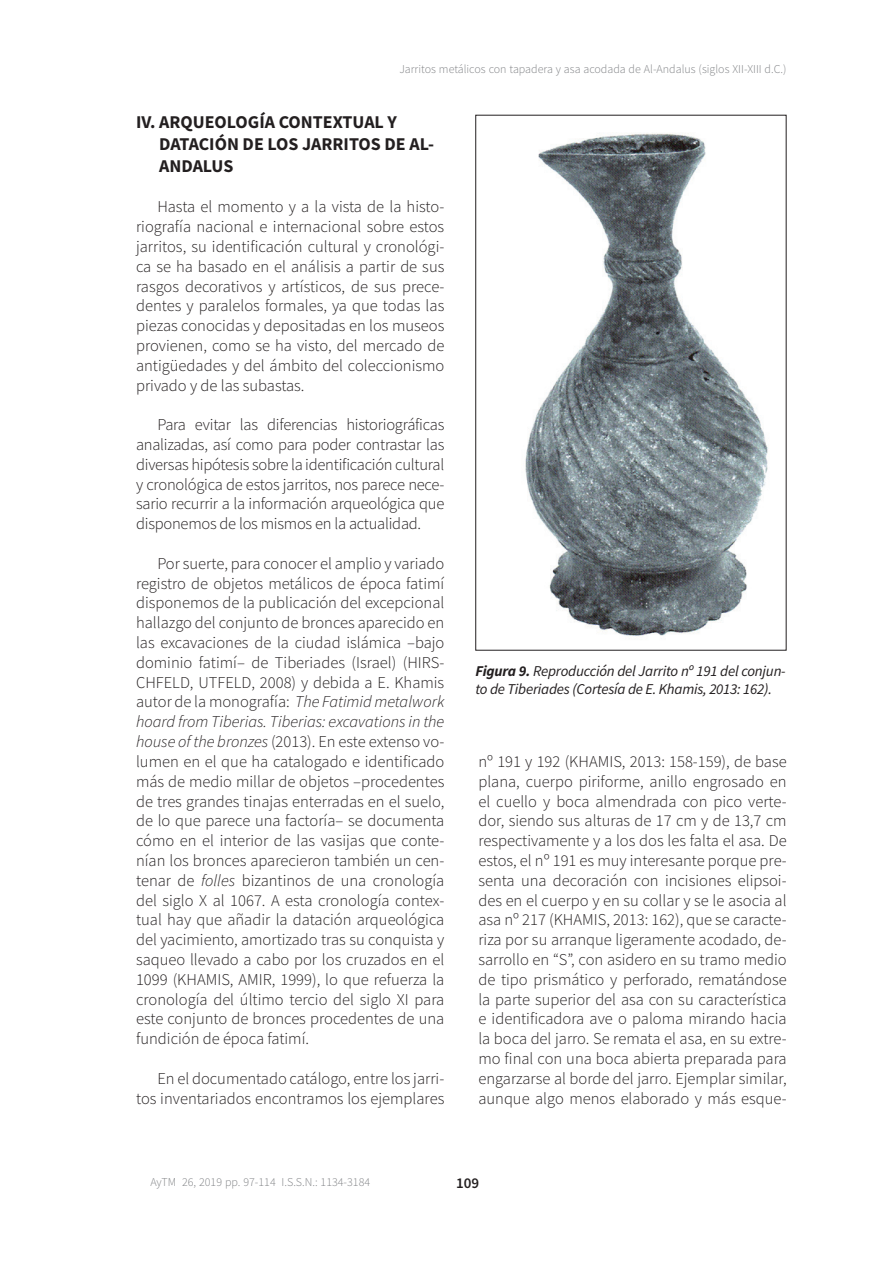
<style>
.page{position:relative;width:893px;height:1263px;background:#fff}
.page>*{position:absolute;margin:0;border:0;box-sizing:border-box;transform-origin:0 0}
._011_ladillo_1{font:700 18px/21.6px "Source Sans Pro";color:#231f20}
._02_texto_general{font:300 16.5px/19.8px "Source Sans Pro";color:#231f20;text-align:justify}
._081_pie_figura{font:italic 15px/18px "Source Sans Pro";letter-spacing:-.015em;color:#231f20}
.t1{font:600 15px "Source Sans Pro";color:#231f20}
.t2{font:300 12px "Source Sans Pro";color:#808285}
.s1{font-style:italic}
.s2{font-weight:700}
</style>
<div class="page">
<img style="left:525px;top:133px;width:243px;height:506px">
<div style="left:475px;top:115px;width:311px;height:536px;border:1px solid #231f20"></div>
<p class="t2" style="left:399px;top:61px;width:389px">Jarritos metálicos con tapadera y asa acodada de Al-Andalus (siglos XII-XIII d.C.)</p>
<p class="_011_ladillo_1" style="left:159px;top:111px;width:275px;text-indent:-23px">IV. ARQUEOLOGÍA CONTEXTUAL Y<br>DATACIÓN DE LOS JARRITOS DE AL-<br>ANDALUS</p>
<p class="_02_texto_general" style="left:136px;top:197px;width:310px;text-indent:21px">Hasta el momento y a la vista de la histo&shy;riografía nacional e internacional sobre estos jarritos, su identificación cultural y cronológi&shy;ca se ha basado en el análisis a partir de sus rasgos decorativos y artísticos, de sus prece&shy;dentes y paralelos formales, ya que todas las piezas conocidas y depositadas en los museos provienen, como se ha visto, del mercado de antigüedades y del ámbito del coleccionismo privado y de las subastas.</p>
<p class="_02_texto_general" style="left:136px;top:415px;width:310px;text-indent:21px">Para evitar las diferencias historiográficas analizadas, así como para poder contrastar las diversas hipótesis sobre la identificación cultural y cronológica de estos jarritos, nos parece nece&shy;sario recurrir a la información arqueológica que disponemos de los mismos en la actualidad.</p>
<p class="_02_texto_general" style="left:136px;top:553px;width:310px;text-indent:21px">Por suerte, para conocer el amplio y variado registro de objetos metálicos de época fatimí disponemos de la publicación del excepcional hallazgo del conjunto de bronces aparecido en las excavaciones de la ciudad islámica –bajo dominio fatimí– de Tiberiades (Israel) (HIRS-CHFELD, UTFELD, 2008) y debida a E. Khamis autor de la monografía: <span class="s1">The Fatimid metalwork hoard from Tiberias. Tiberias: excavations in the house of the bronzes</span> (2013). En este extenso vo&shy;lumen en el que ha catalogado e identificado más de medio millar de objetos –procedentes de tres grandes tinajas enterradas en el suelo, de lo que parece una factoría– se documenta cómo en el interior de las vasijas que conte&shy;nían los bronces aparecieron también un cen&shy;tenar de <span class="s1">folles</span> bizantinos de una cronología del siglo X al 1067. A esta cronología contex&shy;tual hay que añadir la datación arqueológica del yacimiento, amortizado tras su conquista y saqueo llevado a cabo por los cruzados en el 1099 (KHAMIS, AMIR, 1999), lo que refuerza la cronología del último tercio del siglo XI para este conjunto de bronces procedentes de una fundición de época fatimí.</p>
<p class="_02_texto_general" style="left:136px;top:1068px;width:310px;text-align:right">En el documentado catálogo, entre los jarri&shy;tos inventariados encontramos los ejemplares</p>
<p class="_081_pie_figura" style="left:475px;top:662px;width:312px"><span class="s2">Figura 9.</span> Reproducción del Jarrito nº 191 del conjun&shy;to de Tiberiades (Cortesía de E. Khamis, 2013: 162).</p>
<p class="_02_texto_general" style="left:478px;top:751px;width:310px">nº 191 y 192 (KHAMIS, 2013: 158-159), de base plana, cuerpo piriforme, anillo engrosado en el cuello y boca almendrada con pico verte&shy;dor, siendo sus alturas de 17 cm y de 13,7 cm respectivamente y a los dos les falta el asa. De estos, el nº 191 es muy interesante porque pre&shy;senta una decoración con incisiones elipsoi&shy;des en el cuerpo y en su collar y se le asocia al asa nº 217 (KHAMIS, 2013: 162), que se caracte&shy;riza por su arranque ligeramente acodado, de&shy;sarrollo en “S”, con asidero en su tramo medio de tipo prismático y perforado, rematándose la parte superior del asa con su característica e identificadora ave o paloma mirando hacia la boca del jarro. Se remata el asa, en su extre&shy;mo final con una boca abierta preparada para engarzarse al borde del jarro. Ejemplar similar, aunque algo menos elaborado y más esque-</p>
<p class="t2" style="left:150px;top:1174px;width:221px">AyTM 26, 2019 pp. 97-114 I.S.S.N.: 1134-3184</p>
<p class="t1" style="left:456px;top:1173px;width:25px">109</p>
</div>
